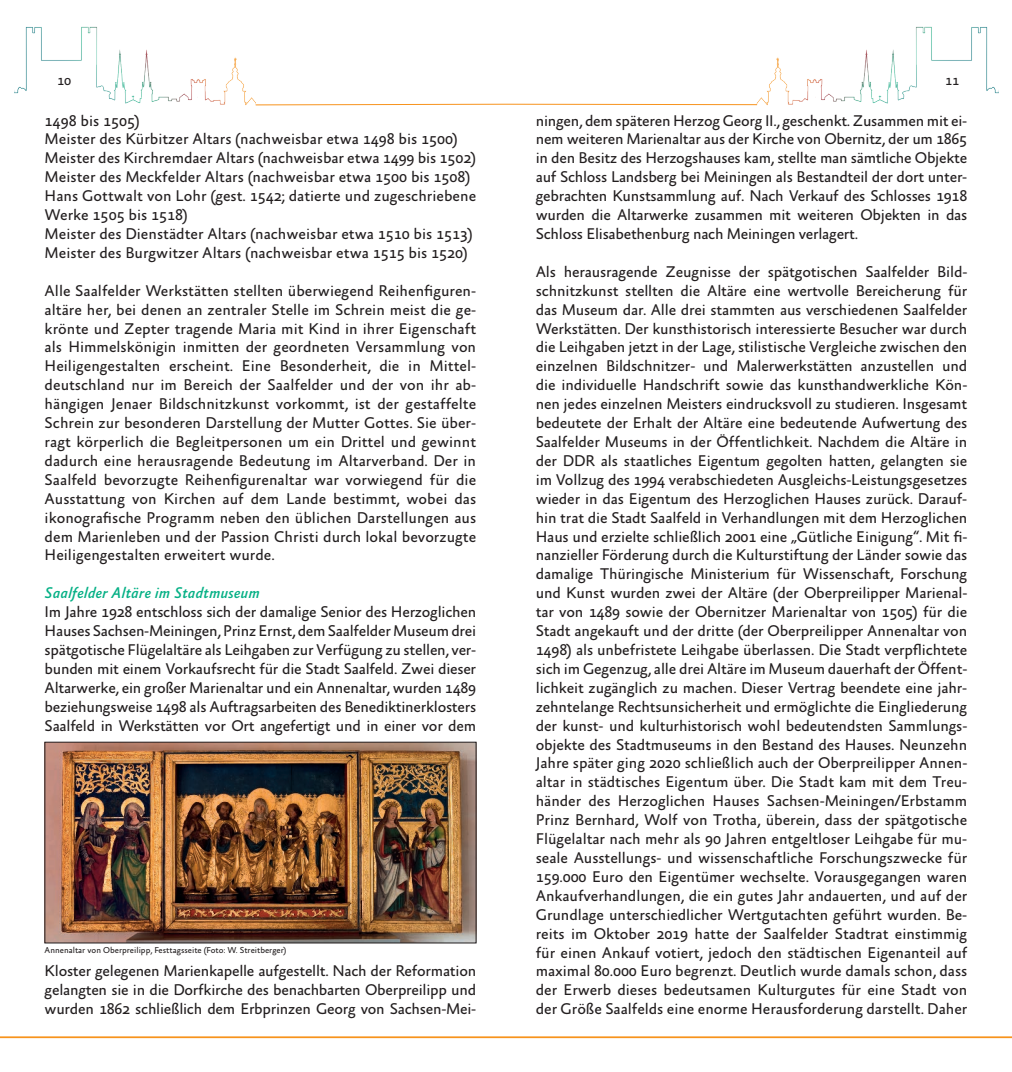
<style>
.page{position:relative;width:1012px;height:1072px;background:#fff}
.page>*{position:absolute;margin:0;border:0;box-sizing:border-box;transform-origin:0 0}
.t1{font:15.75px/18.9px "Absara Sans OT";color:#231f20;text-align:justify}
.t2{font:italic 500 15.75px "Absara Sans OT";color:#05b085}
.t3{font:14px "Absara Sans OT";color:#231f20}
.t4{font:8.75px "Absara Sans OT";color:#231f20}
</style>
<div class="page">
<hr style="left:506px;top:1036px;width:506px;height:2px;background:#f7931d">
<img style="left:757px;top:26px;width:241px;height:80px">
<hr style="left:506px;top:104px;width:251px;height:1px;background:#f7931d">
<hr style="left:0;top:1036px;width:506px;height:2px;background:#f7931d">
<svg style="left:256px;top:103px;width:251px;height:3px"></svg>
<img style="left:14px;top:26px;width:242px;height:80px">
<img style="left:47px;top:744px;width:427px;height:197px">
<div style="left:45px;top:742px;width:431px;height:201px;border:1px solid #231f20"></div>
<p class="t3" style="left:57px;top:73px;width:16px">10</p>
<p class="t3" style="left:945px;top:73px;width:16px">11</p>
<p class="t1" style="left:45px;top:112px;width:433px;text-align:left">1498 bis 1505)<br>Meister des Kürbitzer Altars (nachweisbar etwa 1498 bis 1500)<br>Meister des Kirchremdaer Altars (nachweisbar etwa 1499 bis 1502)<br>Meister des Meckfelder Altars (nachweisbar etwa 1500 bis 1508)<br>Hans Gottwalt von Lohr (gest. 1542; datierte und zugeschriebene Werke 1505 bis 1518)<br>Meister des Dienstädter Altars (nachweisbar etwa 1510 bis 1513)<br>Meister des Burgwitzer Altars (nachweisbar etwa 1515 bis 1520)</p>
<p class="t1" style="left:45px;top:282px;width:433px">Alle Saalfelder Werkstätten stellten überwiegend Reihenfiguren&shy;altäre her, bei denen an zentraler Stelle im Schrein meist die ge&shy;krönte und Zepter tragende Maria mit Kind in ihrer Eigenschaft als Himmelskönigin inmitten der geordneten Versammlung von Heiligengestalten erscheint. Eine Besonderheit, die in Mittel&shy;deutschland nur im Bereich der Saalfelder und der von ihr ab&shy;hängigen Jenaer Bildschnitzkunst vorkommt, ist der gestaffelte Schrein zur besonderen Darstellung der Mutter Gottes. Sie über&shy;ragt körperlich die Begleitpersonen um ein Drittel und gewinnt dadurch eine herausragende Bedeutung im Altarverband. Der in Saalfeld bevorzugte Reihenfigurenaltar war vorwiegend für die Ausstattung von Kirchen auf dem Lande bestimmt, wobei das ikonografische Programm neben den üblichen Darstellungen aus dem Marienleben und der Passion Christi durch lokal bevorzugte Heiligengestalten erweitert wurde.</p>
<p class="t2" style="left:45px;top:585px;width:217px">Saalfelder Altäre im Stadtmuseum</p>
<p class="t1" style="left:45px;top:603px;width:433px">Im Jahre 1928 entschloss sich der damalige Senior des Herzoglichen Hauses Sachsen-Meiningen, Prinz Ernst, dem Saalfelder Museum drei spätgotische Flügelaltäre als Leihgaben zur Verfügung zu stellen, ver&shy;bunden mit einem Vorkaufsrecht für die Stadt Saalfeld. Zwei dieser Altarwerke, ein großer Marienaltar und ein Annenaltar, wurden 1489 beziehungsweise 1498 als Auftragsarbeiten des Benediktinerklosters Saalfeld in Werkstätten vor Ort angefertigt und in einer vor dem</p>
<p class="t1" style="left:536px;top:112px;width:433px">ningen, dem späteren Herzog Georg II., geschenkt. Zusammen mit ei&shy;nem weiteren Marienaltar aus der Kirche von Obernitz, der um 1865 in den Besitz des Herzogshauses kam, stellte man sämtliche Objekte auf Schloss Landsberg bei Meiningen als Bestandteil der dort unter&shy;gebrachten Kunstsammlung auf. Nach Verkauf des Schlosses 1918 wurden die Altarwerke zusammen mit weiteren Objekten in das Schloss Elisabethenburg nach Meiningen verlagert.</p>
<p class="t1" style="left:536px;top:263px;width:433px">Als herausragende Zeugnisse der spätgotischen Saalfelder Bild&shy;schnitzkunst stellten die Altäre eine wertvolle Bereicherung für das Museum dar. Alle drei stammten aus verschiedenen Saalfelder Werkstätten. Der kunsthistorisch interessierte Besucher war durch die Leihgaben jetzt in der Lage, stilistische Vergleiche zwischen den einzelnen Bildschnitzer- und Malerwerkstätten anzustellen und die individuelle Handschrift sowie das kunsthandwerkliche Kön&shy;nen jedes einzelnen Meisters eindrucksvoll zu studieren. Insgesamt bedeutete der Erhalt der Altäre eine bedeutende Aufwertung des Saalfelder Museums in der Öffentlichkeit. Nachdem die Altäre in der DDR als staatliches Eigentum gegolten hatten, gelangten sie im Vollzug des 1994 verabschiedeten Ausgleichs-Leistungsgesetzes wieder in das Eigentum des Herzoglichen Hauses zurück. Darauf&shy;hin trat die Stadt Saalfeld in Verhandlungen mit dem Herzoglichen Haus und erzielte schließlich 2001 eine „Gütliche Einigung“. Mit fi&shy;nanzieller Förderung durch die Kulturstiftung der Länder sowie das damalige Thüringische Ministerium für Wissenschaft, Forschung und Kunst wurden zwei der Altäre (der Oberpreilipper Marienal&shy;tar von 1489 sowie der Obernitzer Marienaltar von 1505) für die Stadt angekauft und der dritte (der Oberpreilipper Annenaltar von 1498) als unbefristete Leihgabe überlassen. Die Stadt verpflichtete sich im Gegenzug, alle drei Altäre im Museum dauerhaft der Öffent&shy;lichkeit zugänglich zu machen. Dieser Vertrag beendete eine jahr&shy;zehntelange Rechtsunsicherheit und ermöglichte die Eingliederung der kunst- und kulturhistorisch wohl bedeutendsten Sammlungs&shy;objekte des Stadtmuseums in den Bestand des Hauses. Neunzehn Jahre später ging 2020 schließlich auch der Oberpreilipper Annen&shy;altar in städtisches Eigentum über. Die Stadt kam mit dem Treu&shy;händer des Herzoglichen Hauses Sachsen-Meiningen/Erbstamm Prinz Bernhard, Wolf von Trotha, überein, dass der spätgotische Flügelaltar nach mehr als 90 Jahren entgeltloser Leihgabe für mu&shy;seale Ausstellungs- und wissenschaftliche Forschungszwecke für 159.000 Euro den Eigentümer wechselte. Vorausgegangen waren Ankaufverhandlungen, die ein gutes Jahr andauerten, und auf der Grundlage unterschiedlicher Wertgutachten geführt wurden. Be&shy;reits im Oktober 2019 hatte der Saalfelder Stadtrat einstimmig für einen Ankauf votiert, jedoch den städtischen Eigenanteil auf maximal 80.000 Euro begrenzt. Deutlich wurde damals schon, dass der Erwerb dieses bedeutsamen Kulturgutes für eine Stadt von der Größe Saalfelds eine enorme Herausforderung darstellt. Daher</p>
<p class="t4" style="left:45px;top:945px;width:243px">Annenaltar von Oberpreilipp, Festtagsseite (Foto: W. Streitberger)</p>
<p class="t1" style="left:45px;top:962px;width:433px">Kloster gelegenen Marienkapelle aufgestellt. Nach der Reformation gelangten sie in die Dorfkirche des benachbarten Oberpreilipp und wurden 1862 schließlich dem Erbprinzen Georg von Sachsen-Mei-</p>
</div>
